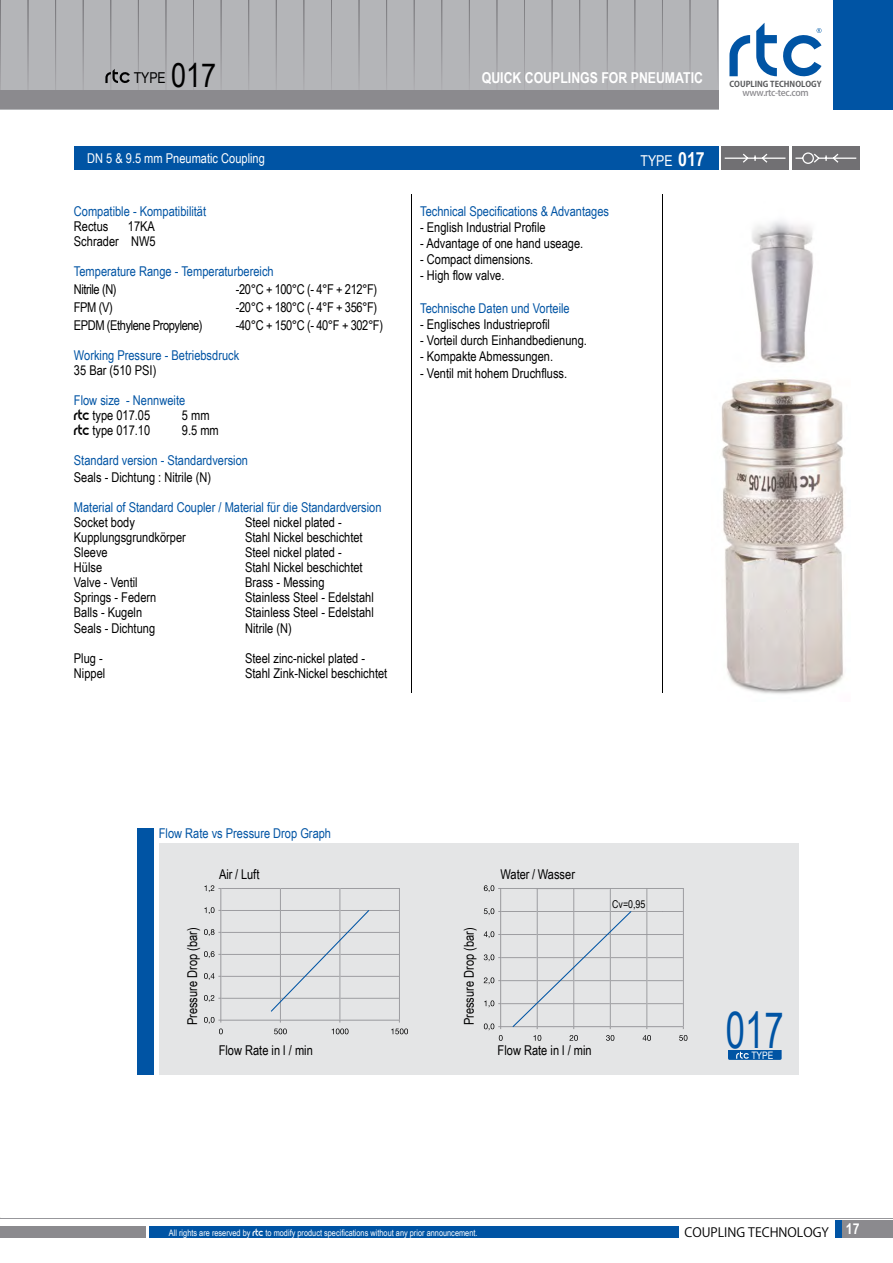
<style>
.page{position:relative;width:893px;height:1263px;background:#fff}
.page>*{position:absolute;margin:0;border:0;box-sizing:border-box;transform-origin:0 0}
.t1{font:50.1px "Arial Narrow";color:#0054a4;scale:.84 1}
.t2{font:700 15px "Arial Narrow";color:#fff}
.t3{font:15px "Arial Narrow";color:#fff}
.t4{font:15px "Arial Narrow";color:#000}
.t5{font:13.5px/15px "Arial Narrow";color:#000;text-align:right}
.t6{font:13.5px/15px "Arial Narrow";color:#0054a4}
.t7{font:13.5px "Arial Narrow";letter-spacing:-.03em;color:#000}
.t8{font:13.5px "Arial Narrow";color:#fff}
.t9{font:12.75px "Koz Go Pr 6 N";color:#000}
.t10{font:10.8px "Arial Narrow";color:#000}
.t11{font:10.35px "Arial Narrow";color:#fff}
.t12{font:500 9.15px "Koz Go Pr 6 N";letter-spacing:-.04em;color:#8b8a8e}
.t13{font:9px "Arial Narrow";color:#fff}
.t14{font:700 8.1px "Koz Go Pr 6 N";color:#58595b}
.s1{font-size:33px}
.s2{font-weight:700;font-size:19.5px}
.s3{font-family:"Abode";font-size:15px;color:#000}
.s4{color:#000}
.s5{font-family:"Abode";font-size:15px}
.s6{font-family:"Abode";font-size:10.5px}
</style>
<div class="page">
<div style="left:843px;top:1220px;width:50px;height:17px;background:#8b8a8e"></div>
<div style="left:0;top:1226px;width:146px;height:11px;background:#8b8a8e"></div>
<div style="left:149px;top:1226px;width:529px;height:11px;background:#0054a4"></div>
<div style="left:835px;top:1220px;width:7px;height:17px;background:#0054a4"></div>
<hr style="left:0;top:1218px;width:893px;height:1px;background:#97979b">
<hr style="left:411px;top:194px;width:1px;height:498px;background:#000">
<hr style="left:662px;top:194px;width:1px;height:498px;background:#000">
<div style="left:721px;top:146px;width:68px;height:24px;background:#717073"></div>
<svg style="left:724px;top:153px;width:62px;height:10px"></svg>
<div style="left:792px;top:146px;width:68px;height:24px;background:#717073"></div>
<svg style="left:795px;top:152px;width:62px;height:12px"></svg>
<div style="left:74px;top:146px;width:644px;height:24px;background:#0054a4"></div>
<div style="left:159px;top:844px;width:640px;height:231px;background:#e4e5e6"></div>
<div style="left:137px;top:828px;width:16px;height:247px;background:#0054a4"></div>
<svg style="left:728px;top:1050px;width:54px;height:10px"></svg>
<svg style="left:204px;top:885px;width:204px;height:149px"></svg>
<svg style="left:484px;top:885px;width:203px;height:156px"></svg>
<div style="left:690px;top:0;width:28px;height:91px;background:#b4b5b8"></div>
<div style="left:0;top:0;width:690px;height:91px;background:#b4b5b8"></div>
<div style="left:0;top:91px;width:718px;height:18px;background:#8b8a8e"></div>
<svg style="left:105px;top:69px;width:25px;height:15px"></svg>
<div style="left:833px;top:0;width:60px;height:109px;background:#0054a4"></div>
<svg style="left:729px;top:35px;width:21px;height:41px"></svg>
<svg style="left:756px;top:23px;width:65px;height:54px"></svg>
<img style="left:721px;top:220px;width:123px;height:474px">
<p class="t4" style="left:134px;top:69px;width:84px">TYPE <span class="s1">017</span></p>
<p class="t2" style="left:482px;top:69px;width:223px">QUICK COUPLINGS FOR PNEUMATIC</p>
<p class="t8" style="left:87px;top:151px;width:179px">DN 5 &amp; 9.5 mm Pneumatic Coupling</p>
<p class="t3" style="left:640px;top:152px;width:66px">TYPE <span class="s2">017</span></p>
<p class="t6" style="left:74px;top:203px;width:134px">Compatible - Kompatibilität</p>
<p class="t5" style="left:74px;top:218px;width:36px">Rectus</p>
<p class="t5" style="left:74px;top:218px;width:83px">17KA<br>Schrader NW5</p>
<p class="t6" style="left:74px;top:263px;width:201px">Temperature Range - Temperaturbereich</p>
<p class="t7" style="left:74px;top:281px;width:44px">Nitrile (N)</p>
<p class="t5" style="left:236px;top:282px;width:143px">-20°C + 100°C (- 4°F + 212°F)</p>
<p class="t5" style="left:74px;top:300px;width:40px">FPM (V)</p>
<p class="t5" style="left:236px;top:300px;width:143px">-20°C + 180°C (- 4°F + 356°F)</p>
<p class="t7" style="left:74px;top:318px;width:130px">EPDM (Ethylene Propylene)</p>
<p class="t7" style="left:236px;top:318px;width:149px">-40°C + 150°C (- 40°F + 302°F)</p>
<p class="t6" style="left:74px;top:348px;width:167px">Working Pressure - Betriebsdruck</p>
<p class="t5" style="left:74px;top:363px;width:84px">35 Bar (510 PSI)</p>
<p class="t6" style="left:74px;top:393px;width:113px">Flow size - Nennweite <span class="s3">rtc</span> <span class="s4">type 017.05</span></p>
<p class="t5" style="left:182px;top:408px;width:29px">5 mm</p>
<p class="t5" style="left:74px;top:423px;width:78px"><span class="s5">rtc</span> type 017.10</p>
<p class="t5" style="left:182px;top:423px;width:38px">9.5 mm</p>
<p class="t6" style="left:74px;top:453px;width:176px">Standard version - Standardversion</p>
<p class="t5" style="left:74px;top:469px;width:139px">Seals - Dichtung : Nitrile (N)</p>
<p class="t6" style="left:74px;top:499px;width:309px">Material of Standard Coupler / Material für die Standardversion</p>
<p class="t5" style="left:74px;top:514px;width:62px">Socket body</p>
<p class="t5" style="left:245px;top:514px;width:98px">Steel nickel plated -</p>
<p class="t5" style="left:74px;top:529px;width:113px">Kupplungsgrundkörper</p>
<p class="t5" style="left:245px;top:529px;width:119px">Stahl Nickel beschichtet</p>
<p class="t5" style="left:74px;top:544px;width:35px">Sleeve</p>
<p class="t5" style="left:245px;top:544px;width:98px">Steel nickel plated -</p>
<p class="t5" style="left:74px;top:559px;width:30px">Hülse</p>
<p class="t5" style="left:245px;top:559px;width:119px">Stahl Nickel beschichtet</p>
<p class="t5" style="left:74px;top:574px;width:65px">Valve - Ventil</p>
<p class="t5" style="left:245px;top:574px;width:81px">Brass - Messing</p>
<p class="t5" style="left:74px;top:589px;width:84px">Springs - Federn</p>
<p class="t5" style="left:245px;top:589px;width:130px">Stainless Steel - Edelstahl</p>
<p class="t5" style="left:74px;top:604px;width:70px">Balls - Kugeln</p>
<p class="t5" style="left:245px;top:604px;width:130px">Stainless Steel - Edelstahl</p>
<p class="t5" style="left:74px;top:620px;width:83px">Seals - Dichtung</p>
<p class="t5" style="left:245px;top:620px;width:48px">Nitrile (N)</p>
<p class="t5" style="left:74px;top:650px;width:30px">Plug -</p>
<p class="t5" style="left:245px;top:650px;width:121px">Steel zinc-nickel plated -</p>
<p class="t5" style="left:74px;top:665px;width:33px">Nippel</p>
<p class="t5" style="left:245px;top:665px;width:144px">Stahl Zink-Nickel beschichtet</p>
<p class="t6" style="left:420px;top:203px;width:190px">Technical Specifications &amp; Advantages</p>
<p class="t5" style="left:420px;top:219px;width:127px">- English Industrial Profile</p>
<p class="t5" style="left:420px;top:236px;width:165px">- Advantage of one hand useage.</p>
<p class="t5" style="left:420px;top:252px;width:115px">- Compact dimensions.</p>
<p class="t5" style="left:420px;top:268px;width:86px">- High flow valve.</p>
<p class="t6" style="left:420px;top:300px;width:151px">Technische Daten und Vorteile</p>
<p class="t5" style="left:420px;top:317px;width:131px">- Englisches Industrieprofil</p>
<p class="t5" style="left:420px;top:333px;width:168px">- Vorteil durch Einhandbedienung.</p>
<p class="t5" style="left:420px;top:349px;width:134px">- Kompakte Abmessungen.</p>
<p class="t5" style="left:420px;top:365px;width:149px">- Ventil mit hohem Druchfluss.</p>
<p class="t14" style="left:729px;top:79px;width:94px">COUPLING TECHNOLOGY</p>
<p class="t12" style="left:743px;top:88px;width:68px">www.rtc-tec.com</p>
<p class="t6" style="left:159px;top:826px;width:174px">Flow Rate vs Pressure Drop Graph</p>
<p class="t5" style="left:219px;top:866px;width:42px">Air / Luft</p>
<p class="t5" style="left:500px;top:866px;width:76px">Water / Wasser</p>
<p class="t5" style="left:185px;top:1025px;width:99px;rotate:-90deg">Pressure Drop (bar)</p>
<p class="t5" style="left:219px;top:1043px;width:96px">Flow Rate in l / min</p>
<p class="t5" style="left:461px;top:1025px;width:99px;rotate:-90deg">Pressure Drop (bar)</p>
<p class="t5" style="left:498px;top:1043px;width:96px">Flow Rate in l / min</p>
<p class="t10" style="left:612px;top:898px;width:35px">Cv=0,95</p>
<h1 class="t1" style="left:726px;top:1002px;width:70px">017</h1>
<p class="t11" style="left:751px;top:1049px;width:24px">TYPE</p>
<p class="t13" style="left:169px;top:1227px;width:310px">All rights are reserved by <span class="s6">rtc</span> to modify product specifications without any prior announcement.</p>
<p class="t9" style="left:684px;top:1225px;width:146px">COUPLING TECHNOLOGY</p>
<p class="t2" style="left:846px;top:1220px;width:15px">17</p>
</div>
